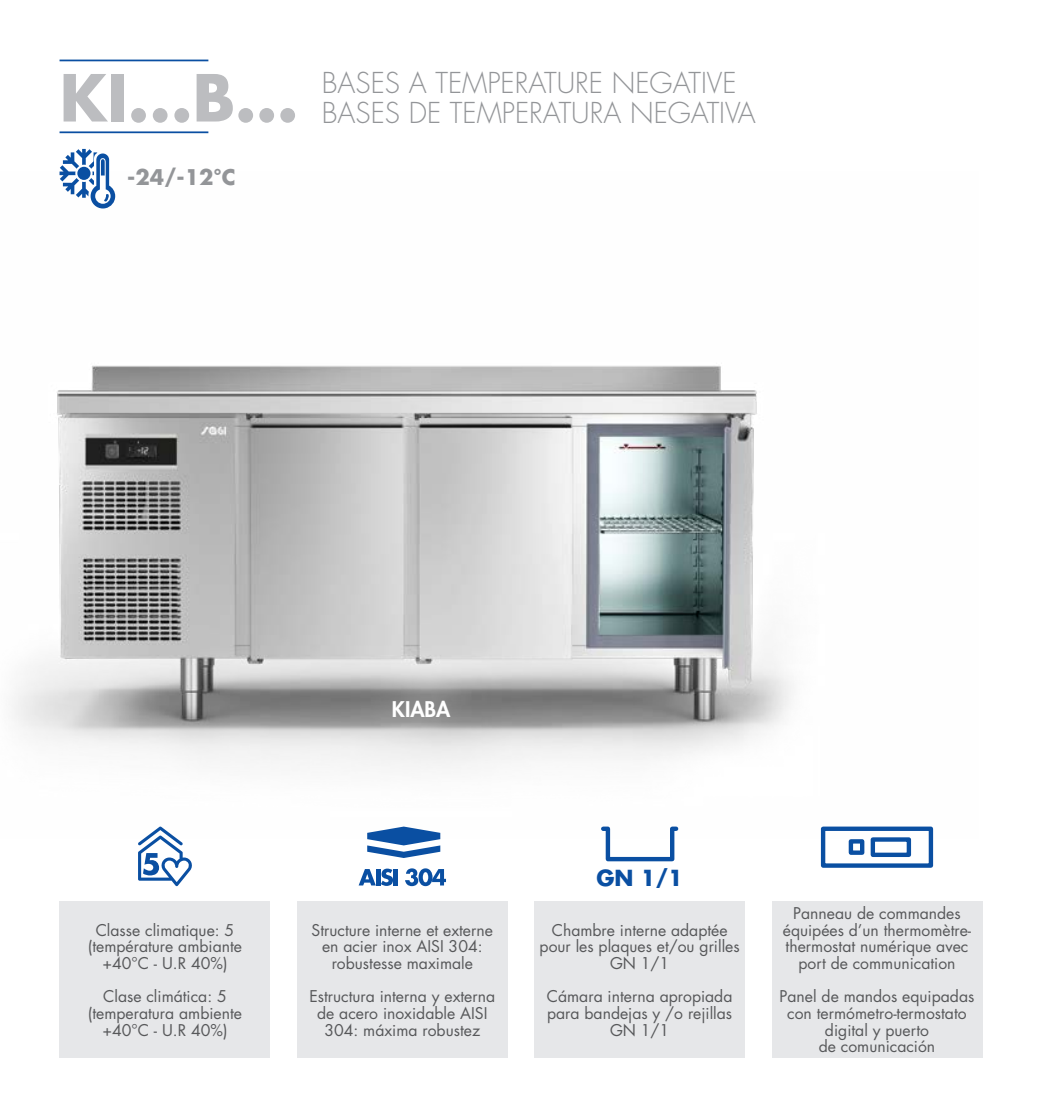
<style>
.page{position:relative;width:1042px;height:1117px;background:#fff}
.page>*{position:absolute;margin:0;border:0;box-sizing:border-box;transform-origin:0 0}
.t1{font:700 63px "Futura Std";color:#bcbdc0}
.t2{font:300 28px "Futura Std";color:#939598}
.t3{font:700 21.53px "Futura Std";color:#0a4fa2}
.t4{font:700 21px "Futura Std";color:#939598}
.t5{font:800 21px "Futura Std";color:#fff}
.t6{font:15.75px/16.6px "Futura Std";color:#57585a;text-align:center}
</style>
<div class="page">
<img style="left:12px;top:171px;width:922px;height:667px">
<svg style="left:359px;top:868px;width:34px;height:17px"></svg>
<hr style="left:394px;top:868px;width:4px;height:17px;background:#0a4fa2">
<svg style="left:405px;top:868px;width:41px;height:17px"></svg>
<svg style="left:367px;top:826px;width:73px;height:31px"></svg>
<svg style="left:599px;top:824px;width:81px;height:38px"></svg>
<div style="left:60px;top:900px;width:210px;height:157px;background:#e6e7e9"></div>
<div style="left:297px;top:900px;width:211px;height:157px;background:#e6e7e9"></div>
<div style="left:534px;top:900px;width:211px;height:157px;background:#e6e7e9"></div>
<div style="left:771px;top:900px;width:211px;height:157px;background:#e6e7e9"></div>
<hr style="left:60px;top:60px;width:148px;height:1px;background:#0a4fa2">
<hr style="left:60px;top:131px;width:148px;height:2px;background:#0a4fa2">
<svg style="left:60px;top:149px;width:55px;height:59px"></svg>
<svg style="left:138px;top:826px;width:54px;height:59px"></svg>
<div style="left:821px;top:826px;width:112px;height:41px;border:4px solid #0a4fa2"></div>
<div style="left:870px;top:837px;width:41px;height:19px;border:4px solid #0a4fa2"></div>
<div style="left:848px;top:839px;width:16px;height:15px;border:4px solid #0a4fa2"></div>
<p class="t1" style="left:60px;top:56px;width:240px">KI...B…</p>
<p class="t4" style="left:127px;top:163px;width:110px">-24/-12°C</p>
<p class="t2" style="left:322px;top:66px;width:416px">BASES A TEMPERATURE NEGATIVE</p>
<p class="t2" style="left:322px;top:96px;width:436px">BASES DE TEMPERATURA NEGATIVA</p>
<p class="t6" style="left:88px;top:921px;width:156px">Classe climatique: 5 (température ambiante +40°C - U.R 40%)</p>
<p class="t6" style="left:88px;top:988px;width:156px">Clase climática: 5 (temperatura ambiente +40°C - U.R 40%)</p>
<p class="t5" style="left:392px;top:696px;width:60px">KIABA</p>
<p class="t6" style="left:312px;top:921px;width:183px">Structure interne et externe en acier inox AISI 304: robustesse maximale</p>
<p class="t6" style="left:309px;top:988px;width:187px">Estructura interna y externa de acero inoxidable AISI<br>304: máxima robustez</p>
<p class="t3" style="left:596px;top:863px;width:88px">GN 1/1</p>
<p class="t6" style="left:539px;top:921px;width:202px">Chambre interne adaptée pour les plaques et/ou grilles<br>GN 1/1</p>
<p class="t6" style="left:547px;top:988px;width:187px">Cámara interna apropiada para bandejas y /o rejillas<br>GN 1/1</p>
<p class="t6" style="left:793px;top:905px;width:169px">Panneau de commandes</p>
<p class="t6" style="left:783px;top:921px;width:190px">équipées d’un thermomètre&shy;thermostat numérique avec port de communication</p>
<p class="t6" style="left:779px;top:988px;width:196px">Panel de mandos equipadas con termómetro-termostato digital y puerto</p>
<p class="t6" style="left:819px;top:1038px;width:118px">de comunicación</p>
</div>
